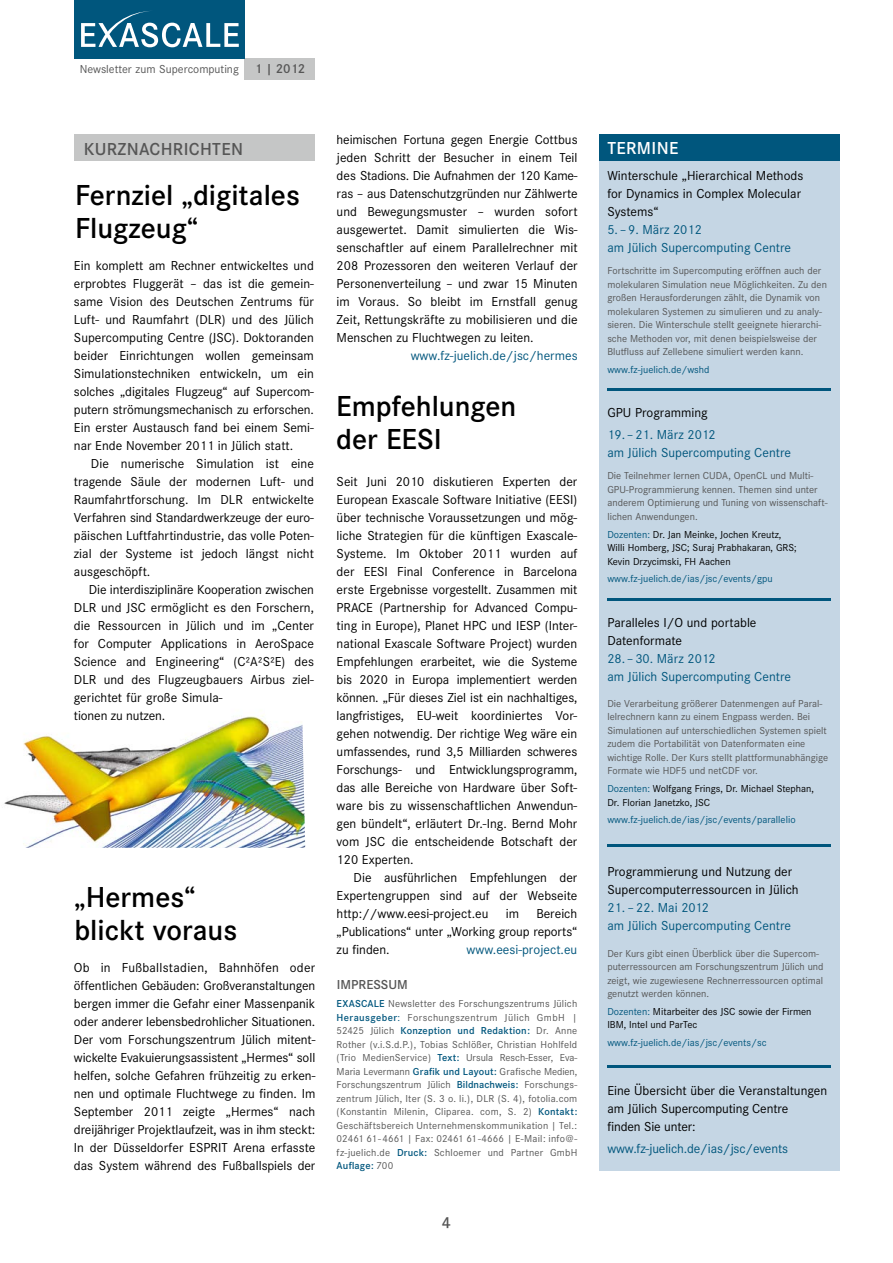
<style>
.page{position:relative;width:893px;height:1263px;background:#fff}
.page>*{position:absolute;margin:0;border:0;box-sizing:border-box;transform-origin:0 0}
.t1{font:600 30px/33px "Corporate S";color:#000}
.t2{font:600 18px "Corporate S";letter-spacing:.02em;color:#565656}
.t3{font:600 18px "Corporate S";letter-spacing:.02em;color:#fff}
.t4{font:600 16.5px "Corporate S";color:#565656}
.t5{font:13.5px/18px "Corporate S";color:#000;text-align:justify}
.t6{font:13.5px/18px "Corporate S";color:#00567d}
.t7{font:600 13.5px "Corporate S";color:#565656}
.t8{font:12px "Corporate S";color:#565656}
.t9{font:10.5px/13.5px "Corporate S";color:#565656}
.t10{font:10.5px/13.5px "Corporate S";letter-spacing:.02em;color:#565656}
.t11{font:10.5px/13.5px "Corporate S";color:#000}
.t12{font:10.5px "Corporate S";color:#00567d}
.s1{font-weight:600;font-size:13.5px}
.s2{color:#00567d}
.s3{font-weight:600;color:#00567d}
</style>
<div class="page">
<div style="left:244px;top:58px;width:71px;height:22px;background:#c5c6c6"></div>
<div style="left:74px;top:0;width:170px;height:58px;background:#00567d"></div>
<svg style="left:81px;top:11px;width:158px;height:36px"></svg>
<div style="left:599px;top:140px;width:241px;height:1030px;background:#c5d6e4"></div>
<div style="left:74px;top:134px;width:241px;height:27px;background:#c5c6c6"></div>
<div style="left:599px;top:134px;width:241px;height:27px;background:#00567d"></div>
<hr style="left:607px;top:1065px;width:224px;height:2px;background:#00567d">
<hr style="left:607px;top:844px;width:224px;height:2px;background:#00567d">
<hr style="left:607px;top:388px;width:224px;height:3px;background:#00567d">
<hr style="left:607px;top:599px;width:224px;height:2px;background:#00567d">
<img style="left:4px;top:715px;width:301px;height:133px">
<p class="t8" style="left:80px;top:63px;width:227px">Newsletter zum Supercomputing <span class="s1">1 | 2012</span></p>
<p class="t5" style="left:337px;top:131px;width:242px">heimischen Fortuna gegen Energie Cottbus jeden Schritt der Besucher in einem Teil des Stadions. Die Aufnahmen der 120 Kame&shy;ras – aus Datenschutzgründen nur Zählwerte und Bewegungsmuster – wurden sofort ausgewertet. Damit simulierten die Wis&shy;senschaftler auf einem Parallelrechner mit 208 Prozessoren den weiteren Verlauf der Personenverteilung – und zwar 15 Minuten im Voraus. So bleibt im Ernstfall genug Zeit, Rettungskräfte zu mobilisieren und die Menschen zu Fluchtwegen zu leiten.</p>
<p class="t6" style="left:411px;top:347px;width:168px">www.fz-juelich.de/jsc/hermes</p>
<h2 class="t2" style="left:84px;top:138px;width:161px">KURZNACHRICHTEN</h2>
<h2 class="t3" style="left:607px;top:137px;width:73px">TERMINE</h2>
<p class="t5" style="left:607px;top:167px;width:197px;text-align:left">Winterschule „Hierarchical Methods for Dynamics in Complex Molecular<br>Systems“</p>
<p class="t6" style="left:607px;top:221px;width:185px">5. –9. März 2012<br>am Jülich Supercomputing Centre</p>
<p class="t9" style="left:607px;top:264px;width:221px">Fortschritte im Supercomputing eröffnen auch der molekularen Simulation neue Möglichkeiten. Zu den großen Herausforderungen zählt, die Dynamik von molekularen Systemen zu simulieren und zu analy&shy;sieren. Die Winterschule stellt geeignete hierarchi&shy;sche Methoden vor, mit denen beispielsweise der Blutfluss auf Zellebene simuliert werden kann.</p>
<p class="t12" style="left:607px;top:363px;width:104px">www.fz-juelich.de/wshd</p>
<p class="t5" style="left:607px;top:404px;width:102px">GPU Programming</p>
<p class="t6" style="left:607px;top:426px;width:185px">19. –21. März 2012<br>am Jülich Supercomputing Centre</p>
<p class="t9" style="left:607px;top:469px;width:222px">Die Teilnehmer lernen CUDA, OpenCL und Multi-GPU-Programmierung kennen. Themen sind unter anderem Optimierung und Tuning von wissenschaft&shy;lichen Anwendungen.</p>
<p class="t11" style="left:607px;top:527px;width:191px"><span class="s2">Dozenten:</span> Dr. Jan Meinke, Jochen Kreutz,<br>Willi Homberg, JSC; Suraj Prabhakaran, GRS;<br>Kevin Drzycimski, FH Aachen</p>
<p class="t12" style="left:607px;top:573px;width:167px">www.fz-juelich.de/ias/jsc/events/gpu</p>
<p class="t5" style="left:607px;top:613px;width:151px">Paralleles I/O und portable<br>Datenformate</p>
<p class="t6" style="left:607px;top:649px;width:185px">28. –30. März 2012<br>am Jülich Supercomputing Centre</p>
<p class="t9" style="left:607px;top:697px;width:222px">Die Verarbeitung größerer Datenmengen auf Paral&shy;lelrechnern kann zu einem Engpass werden. Bei Simulationen auf unterschiedlichen Systemen spielt zudem die Portabilität von Datenformaten eine wichtige Rolle. Der Kurs stellt plattformunabhängige Formate wie HDF5 und netCDF vor.</p>
<p class="t11" style="left:607px;top:782px;width:208px"><span class="s2">Dozenten:</span> Wolfgang Frings, Dr. Michael Stephan,<br>Dr. Florian Janetzko, JSC</p>
<p class="t12" style="left:607px;top:814px;width:190px">www.fz-juelich.de/ias/jsc/events/parallelio</p>
<h1 class="t1" style="left:75px;top:179px;width:226px">Fernziel „digitales<br>Flugzeug“</h1>
<p class="t5" style="left:74px;top:256px;width:242px">Ein komplett am Rechner entwickeltes und erprobtes Fluggerät – das ist die gemein&shy;same Vision des Deutschen Zentrums für Luft- und Raumfahrt (DLR) und des Jülich Supercomputing Centre (JSC). Doktoranden beider Einrichtungen wollen gemeinsam Simulationstechniken entwickeln, um ein solches „digitales Flugzeug“ auf Supercom&shy;putern strömungsmechanisch zu erforschen.<br>Ein erster Austausch fand bei einem Semi&shy;nar Ende November 2011 in Jülich statt.</p>
<p class="t5" style="left:74px;top:454px;width:242px;text-indent:17px">Die numerische Simulation ist eine tragende Säule der modernen Luft- und Raumfahrtforschung. Im DLR entwickelte Verfahren sind Standardwerkzeuge der euro&shy;päischen Luftfahrtindustrie, das volle Poten&shy;zial der Systeme ist jedoch längst nicht ausgeschöpft.</p>
<p class="t5" style="left:74px;top:580px;width:242px;text-align:left;text-indent:15px">Die interdisziplinäre Kooperation zwischen DLR und JSC ermöglicht es den Forschern, die Ressourcen in Jülich und im „Center for Computer Applications in AeroSpace Science and Engineering“ (C²A²S²E) des DLR und des Flugzeugbauers Airbus ziel&shy;gerichtet für große Simula-<br>tionen zu nutzen.</p>
<h1 class="t1" style="left:336px;top:389px;width:182px">Empfehlungen der EESI</h1>
<p class="t5" style="left:337px;top:473px;width:242px">Seit Juni 2010 diskutieren Experten der European Exascale Software Initiative (EESI) über technische Voraussetzungen und mög&shy;liche Strategien für die künftigen Exascale-Systeme. Im Oktober 2011 wurden auf der EESI Final Conference in Barcelona erste Ergebnisse vorgestellt. Zusammen mit PRACE (Partnership for Advanced Compu&shy;ting in Europe), Planet HPC und IESP (Inter&shy;national Exascale Software Project) wurden Empfehlungen erarbeitet, wie die Systeme bis 2020 in Europa implementiert werden können. „Für dieses Ziel ist ein nachhaltiges, langfristiges, EU-weit koordiniertes Vor&shy;gehen notwendig. Der richtige Weg wäre ein umfassendes, rund 3,5 Milliarden schweres Forschungs- und Entwicklungsprogramm, das alle Bereiche von Hardware über Soft&shy;ware bis zu wissenschaftlichen Anwendun&shy;gen bündelt“, erläutert Dr.-Ing. Bernd Mohr vom JSC die entscheidende Botschaft der 120 Experten.</p>
<p class="t5" style="left:337px;top:869px;width:242px;text-indent:17px">Die ausführlichen Empfehlungen der Expertengruppen sind auf der Webseite http://www.eesi-project.eu</p>
<p class="t5" style="left:607px;top:863px;width:193px">Programmierung und Nutzung der<br>Supercomputerressourcen in Jülich</p>
<p class="t6" style="left:607px;top:899px;width:185px">21. – 22. Mai 2012<br>am Jülich Supercomputing Centre</p>
<p class="t9" style="left:607px;top:946px;width:218px">Der Kurs gibt einen Überblick über die Supercom&shy;puterressourcen am Forschungszentrum Jülich und zeigt, wie zugewiesene Rechnerressourcen optimal genutzt werden können.</p>
<p class="t11" style="left:607px;top:1005px;width:206px"><span class="s2">Dozenten:</span> Mitarbeiter des JSC sowie der Firmen<br>IBM, Intel und ParTec</p>
<p class="t12" style="left:607px;top:1037px;width:161px">www.fz-juelich.de/ias/jsc/events/sc</p>
<p class="t5" style="left:607px;top:1081px;width:221px;text-align:left">Eine Übersicht über die Veranstaltungen am Jülich Supercomputing Centre<br>finden Sie unter:</p>
<p class="t6" style="left:607px;top:1140px;width:182px">www.fz-juelich.de/ias/jsc/events</p>
<h1 class="t1" style="left:74px;top:881px;width:164px">„Hermes“ blickt voraus</h1>
<p class="t5" style="left:337px;top:905px;width:242px;text-indent:200px">Bereich „Publications“ unter „Working group reports“ zu finden.</p>
<p class="t5" style="left:506px;top:905px;width:15px">im</p>
<p class="t6" style="left:466px;top:940px;width:112px">www.eesi-project.eu</p>
<p class="t5" style="left:74px;top:958px;width:243px">Ob in Fußballstadien, Bahnhöfen oder öffentlichen Gebäuden: Großveranstaltungen bergen immer die Gefahr einer Massenpanik oder anderer lebensbedrohlicher Situationen.<br>Der vom Forschungszentrum Jülich mitent&shy;wickelte Evakuierungsassistent „Hermes“ soll helfen, solche Gefahren frühzeitig zu erken&shy;nen und optimale Fluchtwege zu finden. Im September 2011 zeigte „Hermes“ nach dreijähriger Projektlaufzeit, was in ihm steckt:<br>In der Düsseldorfer ESPRIT Arena erfasste das System während des Fußballspiels der</p>
<p class="t7" style="left:337px;top:976px;width:73px">IMPRESSUM</p>
<p class="t10" style="left:337px;top:997px;width:242px"><span class="s3">EXASCALE</span> Newsletter des Forschungszentrums Jülich <span class="s3">Herausgeber</span><span class="s2">:</span> Forschungszentrum Jülich GmbH | 52425 Jülich <span class="s3">Konzeption und Redaktion:</span> Dr. Anne Rother (v.i.S.d.P.), Tobias Schlößer, Christian Hohlfeld (Trio MedienService) <span class="s3">Text:</span> Ursula Resch-Esser, Eva-Maria Levermann <span class="s3">Grafik und Layout:</span> Grafische Medien, Forschungszentrum Jülich <span class="s3">Bildnachweis:</span> Forschungs&shy;zentrum Jülich, Iter (S. 3 o. li.), DLR (S. 4), fotolia.com (Konstantin Milenin, Cliparea. com, S. 2) <span class="s3">Kontakt:<br></span>Geschäftsbereich Unternehmenskommunikation | Tel.:<br>02461 61-4661 | Fax: 02461 61-4666 | E-Mail: info@-- fz-juelich.de <span class="s3">Druck:</span> Schloemer und Partner GmbH <span class="s3">Auflage:</span> 700</p>
<p class="t4" style="left:442px;top:1213px;width:11px">4</p>
</div>
